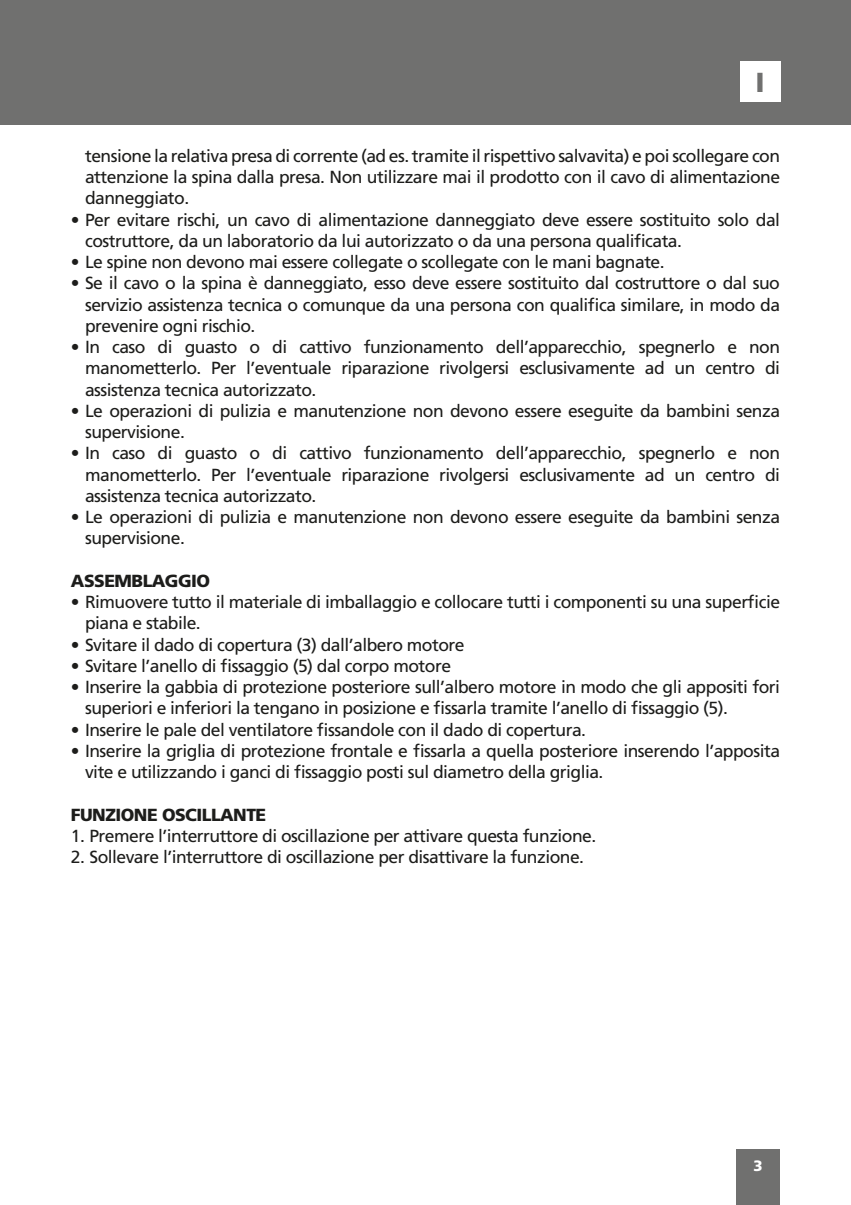
<style>
.page{position:relative;width:851px;height:1205px;background:#fff}
.page>*{position:absolute;margin:0;border:0;box-sizing:border-box;transform-origin:0 0}
.t1{font:900 27.5px "Frutiger LT Std";color:#70706f}
.t2{font:17.5px/21.2px "Frutiger LT Std";letter-spacing:-.03em;color:#1d1d1b}
.t3{font:900 17.5px "Frutiger LT Std";letter-spacing:-.03em;color:#1d1d1b}
.t4{font:900 15px "Frutiger LT Std";color:#fff}
</style>
<div class="page">
<div style="left:0;top:0;width:850px;height:125px;background:#70706f"></div>
<div style="left:736px;top:1149px;width:44px;height:56px;background:#70706f"></div>
<div style="left:740px;top:61px;width:40px;height:41px;background:#fff"></div>
<h1 class="t1" style="left:755px;top:66px;width:11px">I</h1>
<p class="t2" style="left:85px;top:145px;width:696px;text-align:justify">tensione la relativa presa di corrente (ad es. tramite il rispettivo salvavita) e poi scollegare con attenzione la spina dalla presa. Non utilizzare mai il prodotto con il cavo di alimentazione danneggiato.</p>
<p class="t2" style="left:85px;top:209px;width:696px;text-indent:-14px">• Per evitare rischi, un cavo di alimentazione danneggiato deve essere sostituito solo dal costruttore, da un laboratorio da lui autorizzato o da una persona qualificata.</p>
<p class="t2" style="left:71px;top:252px;width:595px">• Le spine non devono mai essere collegate o scollegate con le mani bagnate.</p>
<p class="t2" style="left:85px;top:273px;width:696px;text-align:justify;text-indent:-14px">• Se il cavo o la spina è danneggiato, esso deve essere sostituito dal costruttore o dal suo servizio assistenza tecnica o comunque da una persona con qualifica similare, in modo da prevenire ogni rischio.</p>
<p class="t2" style="left:85px;top:337px;width:696px;text-align:justify;text-indent:-14px">• In caso di guasto o di cattivo funzionamento dell’apparecchio, spegnerlo e non manometterlo. Per l’eventuale riparazione rivolgersi esclusivamente ad un centro di assistenza tecnica autorizzato.</p>
<p class="t2" style="left:85px;top:400px;width:696px;text-indent:-14px">• Le operazioni di pulizia e manutenzione non devono essere eseguite da bambini senza supervisione.</p>
<p class="t2" style="left:85px;top:443px;width:696px;text-align:justify;text-indent:-14px">• In caso di guasto o di cattivo funzionamento dell’apparecchio, spegnerlo e non manometterlo. Per l’eventuale riparazione rivolgersi esclusivamente ad un centro di assistenza tecnica autorizzato.</p>
<p class="t2" style="left:85px;top:506px;width:696px;text-indent:-14px">• Le operazioni di pulizia e manutenzione non devono essere eseguite da bambini senza supervisione.</p>
<p class="t3" style="left:71px;top:570px;width:141px">ASSEMBLAGGIO</p>
<p class="t2" style="left:85px;top:591px;width:696px;text-indent:-14px">• Rimuovere tutto il materiale di imballaggio e collocare tutti i componenti su una superficie piana e stabile.</p>
<p class="t2" style="left:71px;top:634px;width:395px">• Svitare il dado di copertura (3) dall’albero motore</p>
<p class="t2" style="left:71px;top:655px;width:381px">• Svitare l’anello di fissaggio (5) dal corpo motore</p>
<p class="t2" style="left:85px;top:676px;width:696px;text-indent:-14px">• Inserire la gabbia di protezione posteriore sull’albero motore in modo che gli appositi fori superiori e inferiori la tengano in posizione e fissarla tramite l’anello di fissaggio (5).</p>
<p class="t2" style="left:71px;top:719px;width:516px">• Inserire le pale del ventilatore fissandole con il dado di copertura.</p>
<p class="t2" style="left:85px;top:740px;width:696px;text-indent:-14px">• Inserire la griglia di protezione frontale e fissarla a quella posteriore inserendo l’apposita vite e utilizzando i ganci di fissaggio posti sul diametro della griglia.</p>
<p class="t3" style="left:71px;top:804px;width:197px">FUNZIONE OSCILLANTE</p>
<p class="t2" style="left:71px;top:825px;width:527px">1. Premere l’interruttore di oscillazione per attivare questa funzione.</p>
<p class="t2" style="left:71px;top:846px;width:514px">2. Sollevare l’interruttore di oscillazione per disattivare la funzione.</p>
<p class="t4" style="left:753px;top:1156px;width:11px">3</p>
</div>
